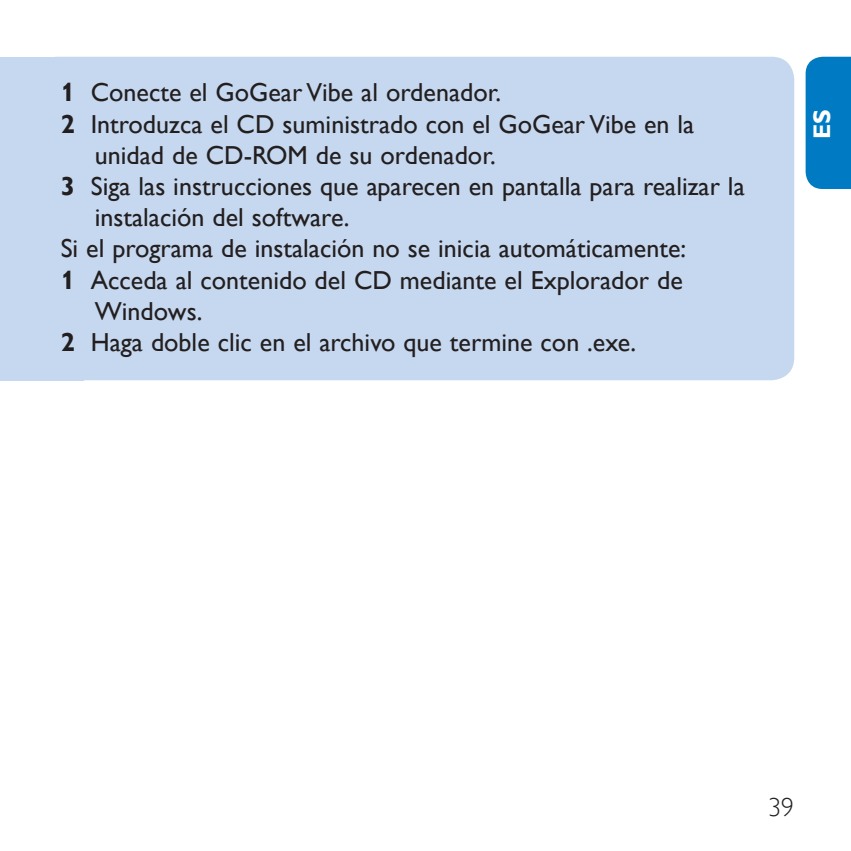
<style>
.page{position:relative;width:851px;height:851px;background:#fff}
.page>*{position:absolute;margin:0;border:0;box-sizing:border-box;transform-origin:0 0}
.t1{font:26px "Gill Sans Alt One WGL";color:#231f20}
.t2{font:26px "Gill Sans Alt One WGL Light";color:#231f20}
.t3{font:700 24px "Gill Sans Alt One WGL";color:#fff}
.s1{font-weight:700}
</style>
<div class="page">
<div style="left:805px;top:57px;width:45px;height:132px;background:#007ac2"></div>
<div style="left:0;top:57px;width:83px;height:323px;background:#c6d8ef"></div>
<div style="left:34px;top:57px;width:760px;height:323px;background:#c6d8ef;border-radius:23px"></div>
<p class="t1" style="left:61px;top:75px;width:442px"><span class="s1">1</span> Conecte el GoGear Vibe al ordenador.</p>
<p class="t1" style="left:61px;top:106px;width:635px"><span class="s1">2</span> Introduzca el CD suministrado con el GoGear Vibe en la</p>
<p class="t1" style="left:95px;top:137px;width:402px">unidad de CD-ROM de su ordenador.</p>
<p class="t1" style="left:61px;top:168px;width:685px"><span class="s1">3</span> Siga las instrucciones que aparecen en pantalla para realizar la</p>
<p class="t1" style="left:95px;top:199px;width:256px">instalación del software.</p>
<p class="t1" style="left:61px;top:231px;width:627px">Si el programa de instalación no se inicia automáticamente:</p>
<p class="t1" style="left:61px;top:262px;width:623px"><span class="s1">1</span> Acceda al contenido del CD mediante el Explorador de</p>
<p class="t1" style="left:95px;top:293px;width:109px">Windows.</p>
<p class="t1" style="left:61px;top:324px;width:577px"><span class="s1">2</span> Haga doble clic en el archivo que termine con .exe.</p>
<p class="t3" style="left:805px;top:139px;width:31px;rotate:-90deg">es</p>
<p class="t2" style="left:768px;top:790px;width:27px">39</p>
</div>
